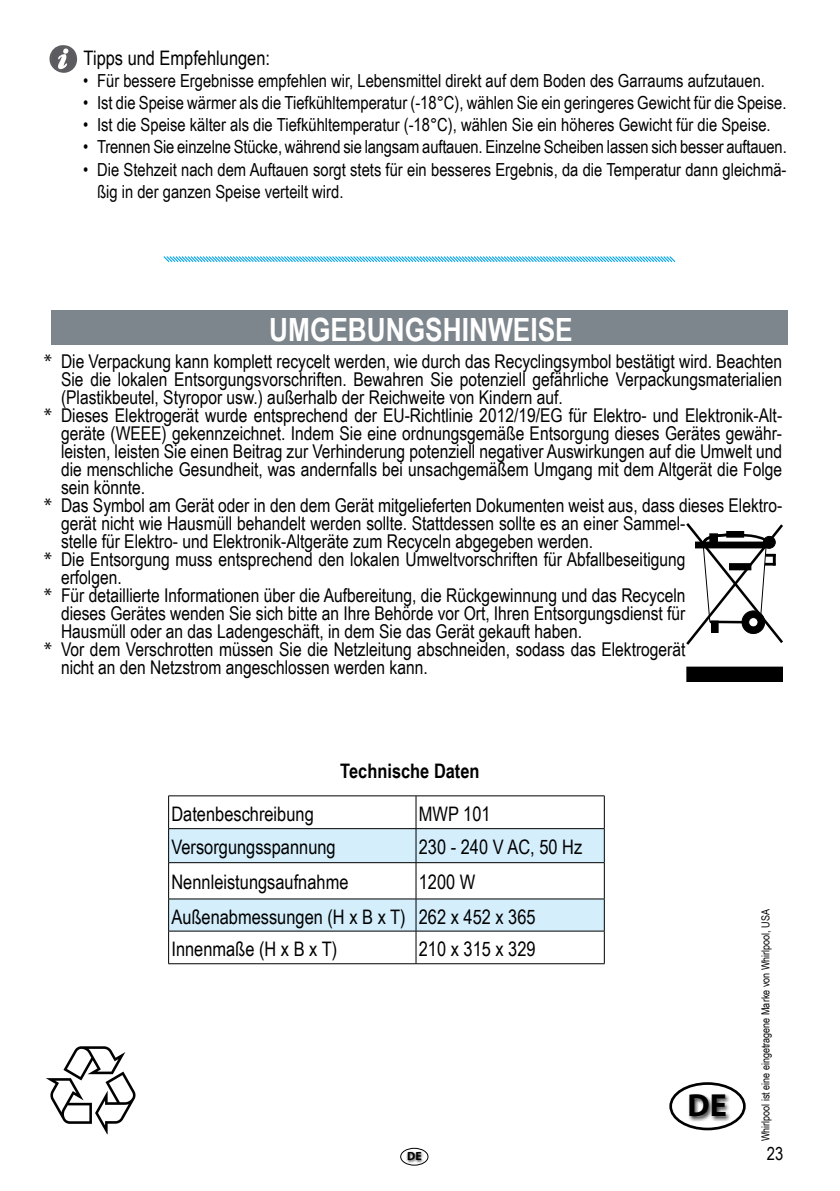
<style>
.page{position:relative;width:840px;height:1191px;background:#fff}
.page>*{position:absolute;margin:0;border:0;box-sizing:border-box;transform-origin:0 0}
.t1{font:700 32px "Arial Narrow";color:#fff}
.t2{font:700 32px "Myriad Pro";color:#000}
.t3{font:20px/34.2px "Arial Narrow";color:#000}
.t4{font:700 20px "Arial Narrow";color:#000}
.t5{font:19px "Arial Narrow";color:#000}
.t6{font:18px/22px "Arial Narrow";color:#000}
.t7{font:700 11.8px "Myriad Pro";color:#000}
.t8{font:11px "Arial Narrow";color:#000}
.s1{font-family:"Myriad Pro";font-size:20px}
</style>
<div class="page">
<div style="left:400px;top:1147px;width:28px;height:18px;border:1px solid #000;border-radius:50%"></div>
<img style="left:406px;top:1149px;width:17px;height:16px">
<svg style="left:686px;top:667px;width:96px;height:15px"></svg>
<svg style="left:686px;top:523px;width:97px;height:122px"></svg>
<div style="left:51px;top:310px;width:736px;height:35px;background:#7d868c"></div>
<div style="left:669px;top:1082px;width:76px;height:48px;border:3px solid #000;border-radius:50%"></div>
<img style="left:685px;top:1087px;width:47px;height:43px">
<svg style="left:169px;top:829px;width:434px;height:101px;fill:#d4eefc"></svg>
<hr style="left:168px;top:795px;width:248px;height:1px;background:#000">
<hr style="left:168px;top:796px;width:1px;height:32px;background:#000">
<hr style="left:416px;top:795px;width:188px;height:1px;background:#000">
<hr style="left:415px;top:796px;width:1px;height:32px;background:#000">
<hr style="left:603px;top:796px;width:1px;height:32px;background:#000">
<hr style="left:168px;top:828px;width:248px;height:1px;background:#000">
<hr style="left:168px;top:829px;width:1px;height:33px;background:#000">
<hr style="left:168px;top:862px;width:248px;height:1px;background:#000">
<hr style="left:168px;top:863px;width:1px;height:35px;background:#000">
<hr style="left:168px;top:898px;width:248px;height:1px;background:#000">
<hr style="left:168px;top:899px;width:1px;height:32px;background:#000">
<hr style="left:168px;top:930px;width:248px;height:1px;background:#000">
<hr style="left:168px;top:931px;width:1px;height:32px;background:#000">
<hr style="left:168px;top:963px;width:248px;height:1px;background:#000">
<hr style="left:416px;top:828px;width:188px;height:1px;background:#000">
<hr style="left:415px;top:829px;width:1px;height:33px;background:#000">
<hr style="left:603px;top:829px;width:1px;height:33px;background:#000">
<hr style="left:416px;top:862px;width:188px;height:1px;background:#000">
<hr style="left:415px;top:863px;width:1px;height:35px;background:#000">
<hr style="left:603px;top:863px;width:1px;height:35px;background:#000">
<hr style="left:416px;top:898px;width:188px;height:1px;background:#000">
<hr style="left:415px;top:899px;width:1px;height:32px;background:#000">
<hr style="left:603px;top:899px;width:1px;height:32px;background:#000">
<hr style="left:416px;top:930px;width:188px;height:1px;background:#000">
<hr style="left:415px;top:931px;width:1px;height:32px;background:#000">
<hr style="left:603px;top:931px;width:1px;height:32px;background:#000">
<hr style="left:416px;top:963px;width:188px;height:1px;background:#000">
<svg style="left:49px;top:45px;width:29px;height:28px"></svg>
<svg style="left:46px;top:1046px;width:89px;height:88px"></svg>
<svg style="left:163px;top:256px;width:513px;height:6px"></svg>
<p class="t3" style="left:83px;top:42px;width:188px">Tipps und Empfehlungen:</p>
<p class="t6" style="left:83px;top:69px;width:683px">• Für bessere Ergebnisse empfehlen wir, Lebensmittel direkt auf dem Boden des Garraums aufzutauen.</p>
<p class="t6" style="left:83px;top:91px;width:704px">• Ist die Speise wärmer als die Tiefkühltemperatur (-18°C), wählen Sie ein geringeres Gewicht für die Speise.</p>
<p class="t6" style="left:83px;top:113px;width:688px">• Ist die Speise kälter als die Tiefkühltemperatur (-18°C), wählen Sie ein höheres Gewicht für die Speise.</p>
<p class="t6" style="left:83px;top:135px;width:704px">• Trennen Sie einzelne Stücke, während sie langsam auftauen. Einzelne Scheiben lassen sich besser auftauen.</p>
<p class="t6" style="left:97px;top:157px;width:690px;text-indent:-14px">• Die Stehzeit nach dem Auftauen sorgt stets für ein besseres Ergebnis, da die Temperatur dann gleichmä&shy;ßig in der ganzen Speise verteilt wird.</p>
<h1 class="t1" style="left:269px;top:317px;width:305px">UMGEBUNGSHINWEISE</h1>
<p class="t5" style="left:44px;top:348px;width:739px"><span class="s1">*</span> Die Verpackung kann komplett recycelt werden, wie durch das Recyclingsymbol bestätigt wird. Beachten</p>
<p class="t5" style="left:61px;top:366px;width:722px">Sie die lokalen Entsorgungsvorschriften. Bewahren Sie potenziell gefährliche Verpackungsmaterialien</p>
<p class="t5" style="left:61px;top:384px;width:503px">(Plastikbeutel, Styropor usw.) außerhalb der Reichweite von Kindern auf.</p>
<p class="t5" style="left:44px;top:402px;width:739px"><span class="s1">*</span> Dieses Elektrogerät wurde entsprechend der EU-Richtlinie 2012/19/EG für Elektro- und Elektronik-Alt-</p>
<p class="t5" style="left:61px;top:420px;width:722px">geräte (WEEE) gekennzeichnet. Indem Sie eine ordnungsgemäße Entsorgung dieses Gerätes gewähr-</p>
<p class="t5" style="left:61px;top:438px;width:722px">leisten, leisten Sie einen Beitrag zur Verhinderung potenziell negativer Auswirkungen auf die Umwelt und</p>
<p class="t5" style="left:61px;top:456px;width:722px">die menschliche Gesundheit, was andernfalls bei unsachgemäßem Umgang mit dem Altgerät die Folge</p>
<p class="t5" style="left:61px;top:474px;width:86px">sein könnte.</p>
<p class="t5" style="left:44px;top:492px;width:739px"><span class="s1">*</span> Das Symbol am Gerät oder in den dem Gerät mitgelieferten Dokumenten weist aus, dass dieses Elektro-</p>
<p class="t5" style="left:61px;top:510px;width:625px">gerät nicht wie Hausmüll behandelt werden sollte. Stattdessen sollte es an einer Sammel-</p>
<p class="t5" style="left:61px;top:528px;width:533px">stelle für Elektro- und Elektronik-Altgeräte zum Recyceln abgegeben werden.</p>
<p class="t5" style="left:44px;top:546px;width:642px"><span class="s1">*</span> Die Entsorgung muss entsprechend den lokalen Umweltvorschriften für Abfallbeseitigung</p>
<p class="t5" style="left:61px;top:570px;width:62px">erfolgen.</p>
<p class="t5" style="left:44px;top:582px;width:642px"><span class="s1">*</span> Für detaillierte Informationen über die Aufbereitung, die Rückgewinnung und das Recyceln</p>
<p class="t5" style="left:61px;top:600px;width:625px">dieses Gerätes wenden Sie sich bitte an Ihre Behörde vor Ort, Ihren Entsorgungsdienst für</p>
<p class="t5" style="left:61px;top:618px;width:522px">Hausmüll oder an das Ladengeschäft, in dem Sie das Gerät gekauft haben.</p>
<p class="t5" style="left:44px;top:636px;width:642px"><span class="s1">*</span> Vor dem Verschrotten müssen Sie die Netzleitung abschneiden, sodass das Elektrogerät</p>
<p class="t5" style="left:61px;top:654px;width:368px">nicht an den Netzstrom angeschlossen werden kann.</p>
<p class="t4" style="left:340px;top:763px;width:141px">Technische Daten</p>
<p class="t3" style="left:171px;top:798px;width:144px">Datenbeschreibung</p>
<p class="t3" style="left:418px;top:798px;width:73px">MWP 101</p>
<p class="t3" style="left:171px;top:832px;width:166px">Versorgungsspannung</p>
<p class="t3" style="left:418px;top:829px;width:165px">230 - 240 V AC, 50 Hz</p>
<p class="t3" style="left:171px;top:867px;width:178px">Nennleistungsaufnahme</p>
<p class="t3" style="left:171px;top:867px;width:365px;text-indent:247px">1200 W<br>Außenabmessungen (H x B x T) 262 x 452 x 365</p>
<p class="t3" style="left:171px;top:931px;width:167px">Innenmaße (H x B x T)</p>
<p class="t3" style="left:418px;top:931px;width:118px">210 x 315 x 329</p>
<h1 class="t2" style="left:687px;top:1086px;width:41px">DE</h1>
<p class="t8" style="left:757px;top:1141px;width:234px;rotate:-90deg">Whirlpool ist eine eingetragene Marke von Whirlpool, USA</p>
<p class="t7" style="left:407px;top:1149px;width:16px">DE</p>
<p class="t6" style="left:766px;top:1144px;width:18px">23</p>
</div>
